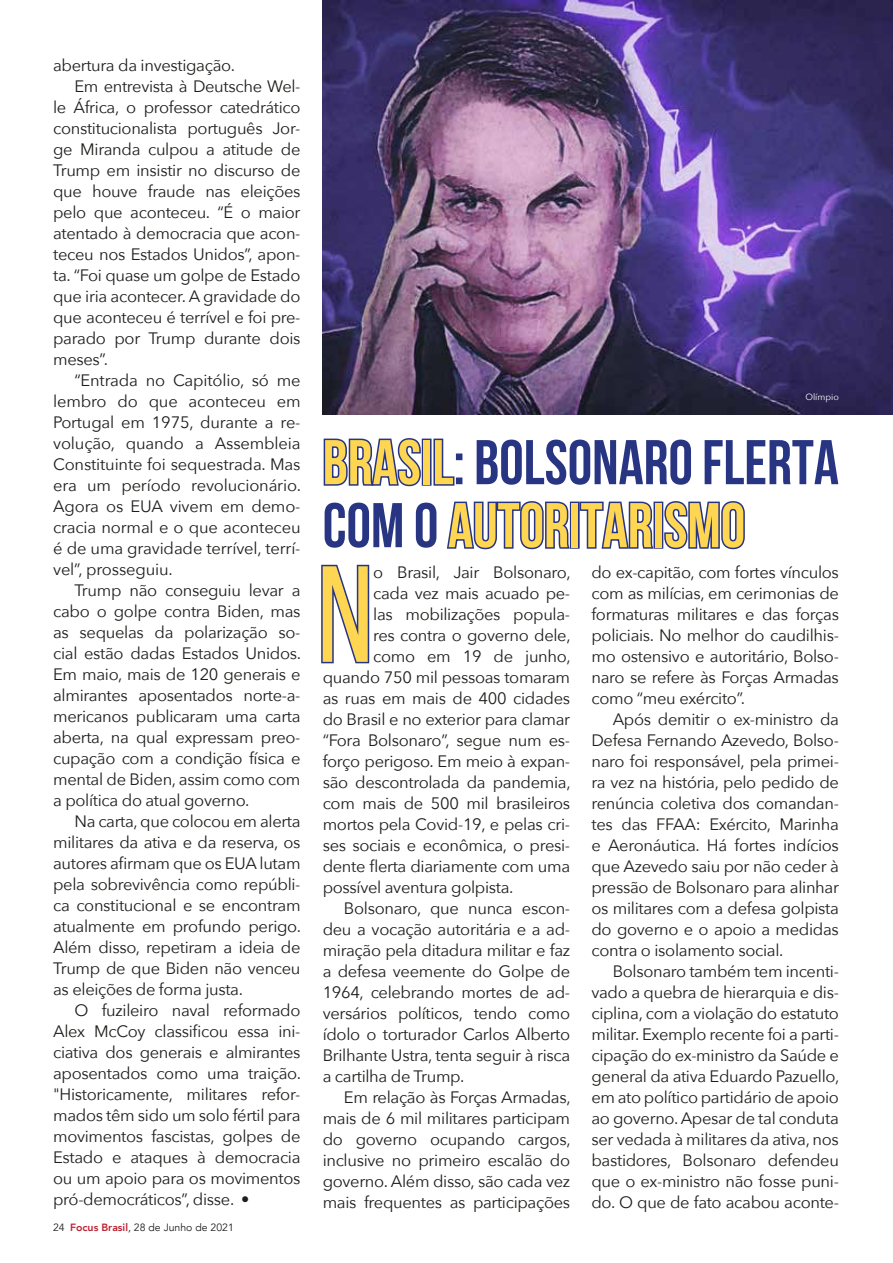
<style>
.page{position:relative;width:893px;height:1263px;background:#fff}
.page>*{position:absolute;margin:0;border:0;box-sizing:border-box;transform-origin:0 0}
.t1{font:136.5px "Bebas Neue";color:#fed652}
.t2{font:700 63px/63px "Bebas Neue";color:#283583}
.t3{font:16.5px/21px "Avenir Next";letter-spacing:-.02em;color:#1d1d1b;text-align:justify}
.t4{font:10.5px "Avenir";color:#1d1d1b}
.t5{font:9px "Avenir Next";color:#fff}
.s1{font-weight:800;color:#bb2334}
.s2{color:#fed652}
</style>
<div class="page">
<svg style="left:321px;top:564px;width:49px;height:100px"></svg>
<img style="left:323px;top:0;width:570px;height:415px">
<svg style="left:323px;top:438px;width:99px;height:49px"></svg>
<div style="left:422px;top:439px;width:10px;height:47px;border:3px solid #283583"></div>
<svg style="left:433px;top:438px;width:139px;height:112px"></svg>
<div style="left:570px;top:502px;width:10px;height:47px;border:3px solid #283583"></div>
<svg style="left:578px;top:501px;width:78px;height:48px"></svg>
<div style="left:653px;top:502px;width:10px;height:47px;border:3px solid #283583"></div>
<svg style="left:663px;top:501px;width:82px;height:49px"></svg>
<p class="t3" style="left:53px;top:54px;width:183px">abertura da investigação.</p>
<p class="t3" style="left:74px;top:75px;width:228px">Em entrevista à Deutsche Wel-</p>
<p class="t3" style="left:53px;top:96px;width:249px">le África, o professor catedrático</p>
<p class="t3" style="left:53px;top:117px;width:249px">constitucionalista português Jor-</p>
<p class="t3" style="left:53px;top:138px;width:249px">ge Miranda culpou a atitude de</p>
<p class="t3" style="left:53px;top:159px;width:249px">Trump em insistir no discurso de</p>
<p class="t3" style="left:53px;top:180px;width:249px">que houve fraude nas eleições</p>
<p class="t3" style="left:53px;top:201px;width:249px">pelo que aconteceu. “É o maior</p>
<p class="t3" style="left:53px;top:222px;width:249px">atentado à democracia que acon-</p>
<p class="t3" style="left:53px;top:243px;width:249px">teceu nos Estados Unidos”, apon-</p>
<p class="t3" style="left:53px;top:264px;width:249px">ta. “Foi quase um golpe de Estado</p>
<p class="t3" style="left:53px;top:285px;width:249px">que iria acontecer. A gravidade do</p>
<p class="t3" style="left:53px;top:306px;width:249px">que aconteceu é terrível e foi pre-</p>
<p class="t3" style="left:53px;top:327px;width:249px">parado por Trump durante dois</p>
<p class="t3" style="left:53px;top:348px;width:56px">meses”.</p>
<p class="t3" style="left:74px;top:369px;width:228px">“Entrada no Capitólio, só me</p>
<p class="t3" style="left:53px;top:390px;width:249px">lembro do que aconteceu em</p>
<p class="t3" style="left:53px;top:411px;width:249px">Portugal em 1975, durante a re-</p>
<p class="t3" style="left:53px;top:432px;width:249px">volução, quando a Assembleia</p>
<p class="t3" style="left:53px;top:453px;width:249px">Constituinte foi sequestrada. Mas</p>
<p class="t3" style="left:53px;top:474px;width:249px">era um período revolucionário.</p>
<p class="t3" style="left:53px;top:495px;width:249px">Agora os EUA vivem em demo-</p>
<p class="t3" style="left:53px;top:516px;width:249px">cracia normal e o que aconteceu</p>
<p class="t3" style="left:53px;top:537px;width:249px">é de uma gravidade terrível, terrí-</p>
<p class="t3" style="left:53px;top:558px;width:121px">vel”, prosseguiu.</p>
<p class="t3" style="left:74px;top:579px;width:228px">Trump não conseguiu levar a</p>
<p class="t3" style="left:53px;top:600px;width:249px">cabo o golpe contra Biden, mas</p>
<p class="t3" style="left:53px;top:621px;width:249px">as sequelas da polarização so-</p>
<p class="t3" style="left:53px;top:642px;width:249px">cial estão dadas Estados Unidos.</p>
<p class="t3" style="left:53px;top:663px;width:249px">Em maio, mais de 120 generais e</p>
<p class="t3" style="left:53px;top:684px;width:249px">almirantes aposentados norte-a-</p>
<p class="t3" style="left:53px;top:705px;width:249px">mericanos publicaram uma carta</p>
<p class="t3" style="left:53px;top:726px;width:249px">aberta, na qual expressam preo-</p>
<p class="t3" style="left:53px;top:747px;width:249px">cupação com a condição física e</p>
<p class="t3" style="left:53px;top:768px;width:249px">mental de Biden, assim como com</p>
<p class="t3" style="left:53px;top:789px;width:198px">a política do atual governo.</p>
<p class="t3" style="left:74px;top:810px;width:228px">Na carta, que colocou em alerta</p>
<p class="t3" style="left:53px;top:831px;width:249px">militares da ativa e da reserva, os</p>
<p class="t3" style="left:53px;top:852px;width:249px">autores afirmam que os EUA lutam</p>
<p class="t3" style="left:53px;top:873px;width:249px">pela sobrevivência como repúbli-</p>
<p class="t3" style="left:53px;top:894px;width:249px">ca constitucional e se encontram</p>
<p class="t3" style="left:53px;top:915px;width:249px">atualmente em profundo perigo.</p>
<p class="t3" style="left:53px;top:936px;width:249px">Além disso, repetiram a ideia de</p>
<p class="t3" style="left:53px;top:957px;width:249px">Trump de que Biden não venceu</p>
<p class="t3" style="left:53px;top:978px;width:191px">as eleições de forma justa.</p>
<p class="t3" style="left:74px;top:999px;width:228px">O fuzileiro naval reformado</p>
<p class="t3" style="left:53px;top:1020px;width:249px">Alex McCoy classificou essa ini-</p>
<p class="t3" style="left:53px;top:1041px;width:249px">ciativa dos generais e almirantes</p>
<p class="t3" style="left:53px;top:1062px;width:249px">aposentados como uma traição.</p>
<p class="t3" style="left:53px;top:1083px;width:249px">"Historicamente, militares refor-</p>
<p class="t3" style="left:53px;top:1104px;width:249px">mados têm sido um solo fértil para</p>
<p class="t3" style="left:53px;top:1125px;width:249px">movimentos fascistas, golpes de</p>
<p class="t3" style="left:53px;top:1146px;width:249px">Estado e ataques à democracia</p>
<p class="t3" style="left:53px;top:1167px;width:249px">ou um apoio para os movimentos</p>
<p class="t3" style="left:53px;top:1188px;width:198px">pró-democráticos”, disse. •</p>
<p class="t4" style="left:53px;top:1221px;width:182px">24 <span class="s1">Focus Brasil</span>, 28 de Junho de 2021</p>
<p class="t5" style="left:805px;top:390px;width:35px">Olímpio</p>
<h2 class="t2" style="left:323px;top:430px;width:518px"><span class="s2">BRASIL</span>: BOLSONARO FLERTA<br>COM O <span class="s2">AUTORITARISMO</span></h2>
<h1 class="t1" style="left:317px;top:541px;width:57px">N</h1>
<p class="t3" style="left:373px;top:561px;width:199px">o Brasil, Jair Bolsonaro,</p>
<p class="t3" style="left:373px;top:582px;width:198px">cada vez mais acuado pe-</p>
<p class="t3" style="left:373px;top:603px;width:198px">las mobilizações popula-</p>
<p class="t3" style="left:373px;top:624px;width:199px">res contra o governo dele,</p>
<p class="t3" style="left:373px;top:645px;width:199px">como em 19 de junho,</p>
<p class="t3" style="left:323px;top:666px;width:249px">quando 750 mil pessoas tomaram</p>
<p class="t3" style="left:323px;top:687px;width:249px">as ruas em mais de 400 cidades</p>
<p class="t3" style="left:323px;top:708px;width:249px">do Brasil e no exterior para clamar</p>
<p class="t3" style="left:323px;top:729px;width:249px">“Fora Bolsonaro”, segue num es-</p>
<p class="t3" style="left:323px;top:750px;width:249px">forço perigoso. Em meio à expan-</p>
<p class="t3" style="left:323px;top:771px;width:249px">são descontrolada da pandemia,</p>
<p class="t3" style="left:323px;top:792px;width:249px">com mais de 500 mil brasileiros</p>
<p class="t3" style="left:323px;top:813px;width:249px">mortos pela Covid-19, e pelas cri-</p>
<p class="t3" style="left:323px;top:834px;width:249px">ses sociais e econômica, o presi-</p>
<p class="t3" style="left:323px;top:855px;width:249px">dente flerta diariamente com uma</p>
<p class="t3" style="left:323px;top:876px;width:192px">possível aventura golpista.</p>
<p class="t3" style="left:344px;top:897px;width:228px">Bolsonaro, que nunca escon-</p>
<p class="t3" style="left:323px;top:918px;width:249px">deu a vocação autoritária e a ad-</p>
<p class="t3" style="left:323px;top:939px;width:249px">miração pela ditadura militar e faz</p>
<p class="t3" style="left:323px;top:960px;width:249px">a defesa veemente do Golpe de</p>
<p class="t3" style="left:323px;top:981px;width:249px">1964, celebrando mortes de ad-</p>
<p class="t3" style="left:323px;top:1002px;width:249px">versários políticos, tendo como</p>
<p class="t3" style="left:323px;top:1023px;width:249px">ídolo o torturador Carlos Alberto</p>
<p class="t3" style="left:323px;top:1044px;width:249px">Brilhante Ustra, tenta seguir à risca</p>
<p class="t3" style="left:323px;top:1065px;width:143px">a cartilha de Trump.</p>
<p class="t3" style="left:344px;top:1086px;width:228px">Em relação às Forças Armadas,</p>
<p class="t3" style="left:323px;top:1107px;width:249px">mais de 6 mil militares participam</p>
<p class="t3" style="left:323px;top:1128px;width:249px">do governo ocupando cargos,</p>
<p class="t3" style="left:323px;top:1149px;width:249px">inclusive no primeiro escalão do</p>
<p class="t3" style="left:323px;top:1170px;width:249px">governo. Além disso, são cada vez</p>
<p class="t3" style="left:323px;top:1191px;width:249px">mais frequentes as participações</p>
<p class="t3" style="left:591px;top:561px;width:249px">do ex-capitão, com fortes vínculos com as milícias, em cerimonias de formaturas militares e das forças policiais. No melhor do caudilhis&shy;mo ostensivo e autoritário, Bolso&shy;naro se refere às Forças Armadas como “meu exército”.</p>
<p class="t3" style="left:591px;top:708px;width:249px;text-indent:21px">Após demitir o ex-ministro da Defesa Fernando Azevedo, Bolso&shy;naro foi responsável, pela primei&shy;ra vez na história, pelo pedido de renúncia coletiva dos comandan&shy;tes das FFAA: Exército, Marinha e Aeronáutica. Há fortes indícios que Azevedo saiu por não ceder à pressão de Bolsonaro para alinhar os militares com a defesa golpista do governo e o apoio a medidas contra o isolamento social.</p>
<p class="t3" style="left:591px;top:960px;width:249px;text-indent:21px">Bolsonaro também tem incenti&shy;vado a quebra de hierarquia e dis&shy;ciplina, com a violação do estatuto militar. Exemplo recente foi a parti&shy;cipação do ex-ministro da Saúde e general da ativa Eduardo Pazuello, em ato político partidário de apoio ao governo. Apesar de tal conduta ser vedada à militares da ativa, nos bastidores, Bolsonaro defendeu que o ex-ministro não fosse puni&shy;do. O que de fato acabou aconte-</p>
</div>
